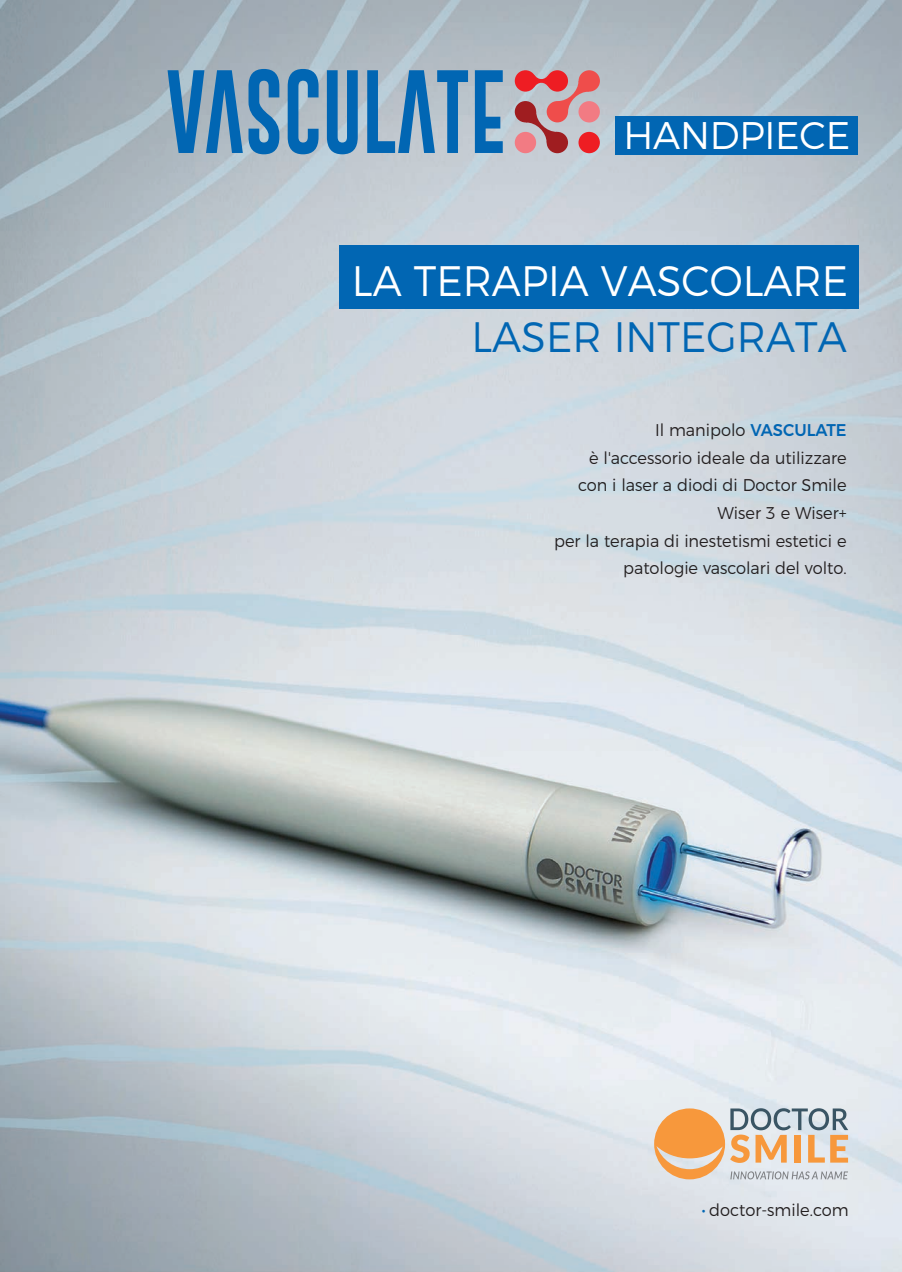
<style>
.page{position:relative;width:902px;height:1272px;background:#fff}
.page>*{position:absolute;margin:0;border:0;box-sizing:border-box;transform-origin:0 0}
.t1{font:86.25px "Gobold Extra 1";color:#0166b3;scale:.9 1}
.t2{font:300 42.45px "Montserrat";color:#fff;scale:.95 1}
.t3{font:300 42.45px "Montserrat";color:#0166b3;scale:.95 1}
.t4{font:300 38.4px "Montserrat";letter-spacing:-.005em;color:#fff}
.t5{font:300 16.95px/27.6px "Montserrat";color:#231f20;text-align:right;scale:.95 1}
.s1{font-weight:500;color:#0166b3}
.s2{font-size:18px;color:#0166b3}
</style>
<div class="page">
<img style="left:0;top:0;width:901px;height:1271px">
<div style="left:615px;top:116px;width:242px;height:38px;background:#0166b3"></div>
<div style="left:578px;top:70px;width:22px;height:22px;background:#ef4d4b;border-radius:50%"></div>
<div style="left:514px;top:101px;width:22px;height:21px;background:#9f1d20;border-radius:50%"></div>
<div style="left:546px;top:132px;width:22px;height:21px;background:#9f1d20;border-radius:50%"></div>
<div style="left:514px;top:132px;width:22px;height:21px;background:#f27b83;border-radius:50%"></div>
<div style="left:578px;top:101px;width:21px;height:21px;background:#f27b83;border-radius:50%"></div>
<div style="left:514px;top:70px;width:22px;height:22px;background:#ee1d23;border-radius:50%"></div>
<svg style="left:546px;top:70px;width:22px;height:22px"></svg>
<svg style="left:525px;top:75px;width:64px;height:68px"></svg>
<div style="left:578px;top:132px;width:21px;height:21px;background:#ee1d23;border-radius:50%"></div>
<svg style="left:654px;top:1108px;width:194px;height:71px"></svg>
<div style="left:339px;top:245px;width:520px;height:64px;background:#0166b3"></div>
<h1 class="t1" style="left:166px;top:56px;width:379px">VASCULATE</h1>
<h3 class="t4" style="left:623px;top:105px;width:228px">HANDPIECE</h3>
<h2 class="t2" style="left:352px;top:248px;width:524px">LA TERAPIA VASCOLARE</h2>
<h2 class="t3" style="left:471px;top:304px;width:396px">LASER INTEGRATA</h2>
<p class="t5" style="left:554px;top:415px;width:309px">Il manipolo <span class="s1">VASCULATE<br></span>è l'accessorio ideale da utilizzare<br>con i laser a diodi di Doctor Smile<br>Wiser 3 e Wiser+<br>per la terapia di inestetismi estetici e patologie vascolari del volto.</p>
<p class="t5" style="left:701px;top:1194px;width:156px"><span class="s2">•</span> doctor-smile.com</p>
</div>
